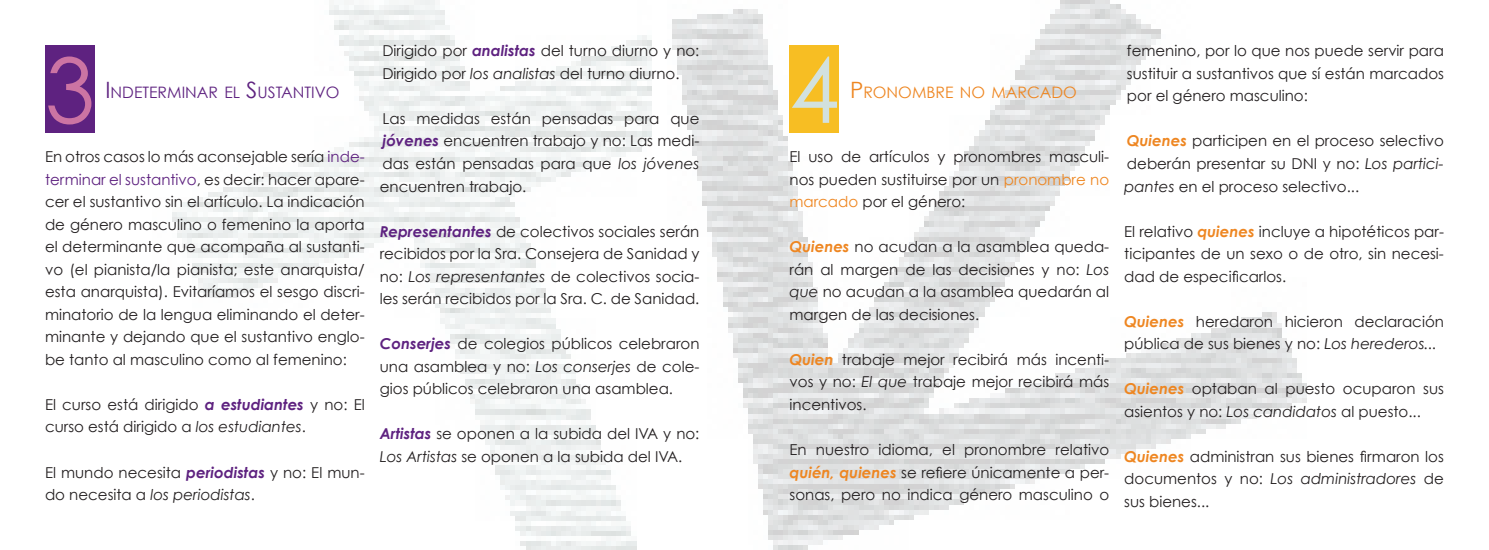
<style>
.page{position:relative;width:1489px;height:550px;background:#fff}
.page>*{position:absolute;margin:0;border:0;box-sizing:border-box;transform-origin:0 0}
.t1{font:90px "Century Gothic";color:#cc74a3}
.t2{font:90px "Century Gothic";color:#d2e1de}
.t3{font:15.75px "Century Gothic";color:#5e2280}
.t4{font:15.75px "Century Gothic";color:#ee8621}
.t5{font:15px/22.5px "Century Gothic";color:#231f20;text-align:justify}
.s1{font-size:22.5px}
.s2{color:#5e2280}
.s3{font-weight:700;font-style:italic;color:#5e2280}
.s4{font-style:italic}
.s5{color:#ee8621}
.s6{font-weight:700;font-style:italic;color:#ee8621}
</style>
<div class="page">
<img style="left:672px;top:0;width:634px;height:548px">
<div style="left:45px;top:45px;width:50px;height:88px;background:#5e2280"></div>
<div style="left:789px;top:45px;width:50px;height:88px;background:#f7be23"></div>
<h1 class="t1" style="left:45px;top:35px;width:51px">3</h1>
<p class="t3" style="left:106px;top:82px;width:235px"><span class="s1">I</span> NDETERMINAR EL <span class="s1">S</span>USTANTIVO</p>
<p class="t5" style="left:45px;top:145px;width:321px">En otros casos lo más aconsejable sería <span class="s2">inde&shy;terminar el sustantivo</span>, es decir: hacer apare&shy;cer el sustantivo sin el artículo. La indicación de género masculino o femenino la aporta el determinante que acompaña al sustanti&shy;vo (el pianista/la pianista; este anarquista/ esta anarquista). Evitaríamos el sesgo discri&shy;minatorio de la lengua eliminando el deter&shy;minante y dejando que el sustantivo englo&shy;be tanto al masculino como al femenino:</p>
<p class="t5" style="left:45px;top:392px;width:321px">El curso está dirigido <span class="s3">a estudiantes</span> y no: El curso está dirigido a <span class="s4">los estudiantes</span>.</p>
<p class="t5" style="left:45px;top:460px;width:321px">El mundo necesita <span class="s3">periodistas</span> y no: El mun&shy;do necesita a <span class="s4">los periodistas</span>.</p>
<p class="t5" style="left:382px;top:39px;width:318px">Dirigido por <span class="s3">analistas</span> del turno diurno y no:<br>Dirigido por <span class="s4">los analistas</span> del turno diurno.</p>
<p class="t5" style="left:380px;top:107px;width:321px">Las medidas están pensadas para que <span class="s3">jóvenes</span> encuentren trabajo y no: Las medi&shy;das están pensadas para que <span class="s4">los jóvenes </span>encuentren trabajo.</p>
<p class="t5" style="left:380px;top:219px;width:321px"><span class="s3">Representantes</span> de colectivos sociales serán recibidos por la Sra. Consejera de Sanidad y no: <span class="s4">Los representantes</span> de colectivos socia&shy;les serán recibidos por la Sra. C. de Sanidad.</p>
<p class="t5" style="left:380px;top:332px;width:321px"><span class="s3">Conserjes</span> de colegios públicos celebraron una asamblea y no: <span class="s4">Los conserjes</span> de cole&shy;gios públicos celebraron una asamblea.</p>
<p class="t5" style="left:380px;top:422px;width:321px"><span class="s3">Artistas</span> se oponen a la subida del IVA y no:<br><span class="s4">Los Artistas</span> se oponen a la subida del IVA.</p>
<h1 class="t2" style="left:789px;top:35px;width:51px">4</h1>
<p class="t4" style="left:850px;top:82px;width:228px"><span class="s1">P</span>RONOMBRE NO MARCADO</p>
<p class="t5" style="left:789px;top:145px;width:321px">El uso de artículos y pronombres masculi&shy;nos pueden sustituirse por un <span class="s5">pronombre no marcado</span> por el género:</p>
<p class="t5" style="left:789px;top:235px;width:321px"><span class="s6">Quienes</span> no acudan a la asamblea queda&shy;rán al margen de las decisiones y no: <span class="s4">Los que</span> no acudan a la asamblea quedarán al margen de las decisiones.</p>
<p class="t5" style="left:789px;top:347px;width:321px"><span class="s6">Quien</span> trabaje mejor recibirá más incenti&shy;vos y no: <span class="s4">El que</span> trabaje mejor recibirá más incentivos.</p>
<p class="t5" style="left:789px;top:437px;width:321px">En nuestro idioma, el pronombre relativo <span class="s6">quién, quienes</span> se refiere únicamente a per&shy;sonas, pero no indica género masculino o</p>
<p class="t5" style="left:1126px;top:39px;width:318px">femenino, por lo que nos puede servir para sustituir a sustantivos que sí están marcados por el género masculino:</p>
<p class="t5" style="left:1124px;top:129px;width:321px"><span class="s6">Quienes</span> participen en el proceso selectivo deberán presentar su DNI y no: <span class="s4">Los partici&shy;pantes</span> en el proceso selectivo...</p>
<p class="t5" style="left:1124px;top:219px;width:321px">El relativo <span class="s6">quienes</span> incluye a hipotéticos par&shy;ticipantes de un sexo o de otro, sin necesi&shy;dad de especificarlos.</p>
<p class="t5" style="left:1124px;top:309px;width:321px"><span class="s6">Quienes</span> heredaron hicieron declaración pública de sus bienes y no: <span class="s4">Los herederos...</span></p>
<p class="t5" style="left:1124px;top:377px;width:321px"><span class="s6">Quienes</span> optaban al puesto ocuparon sus asientos y no: <span class="s4">Los candidatos</span> al puesto...</p>
<p class="t5" style="left:1124px;top:444px;width:321px"><span class="s6">Quienes</span> administran sus bienes firmaron los documentos y no: <span class="s4">Los administradores</span> de sus bienes...</p>
</div>
